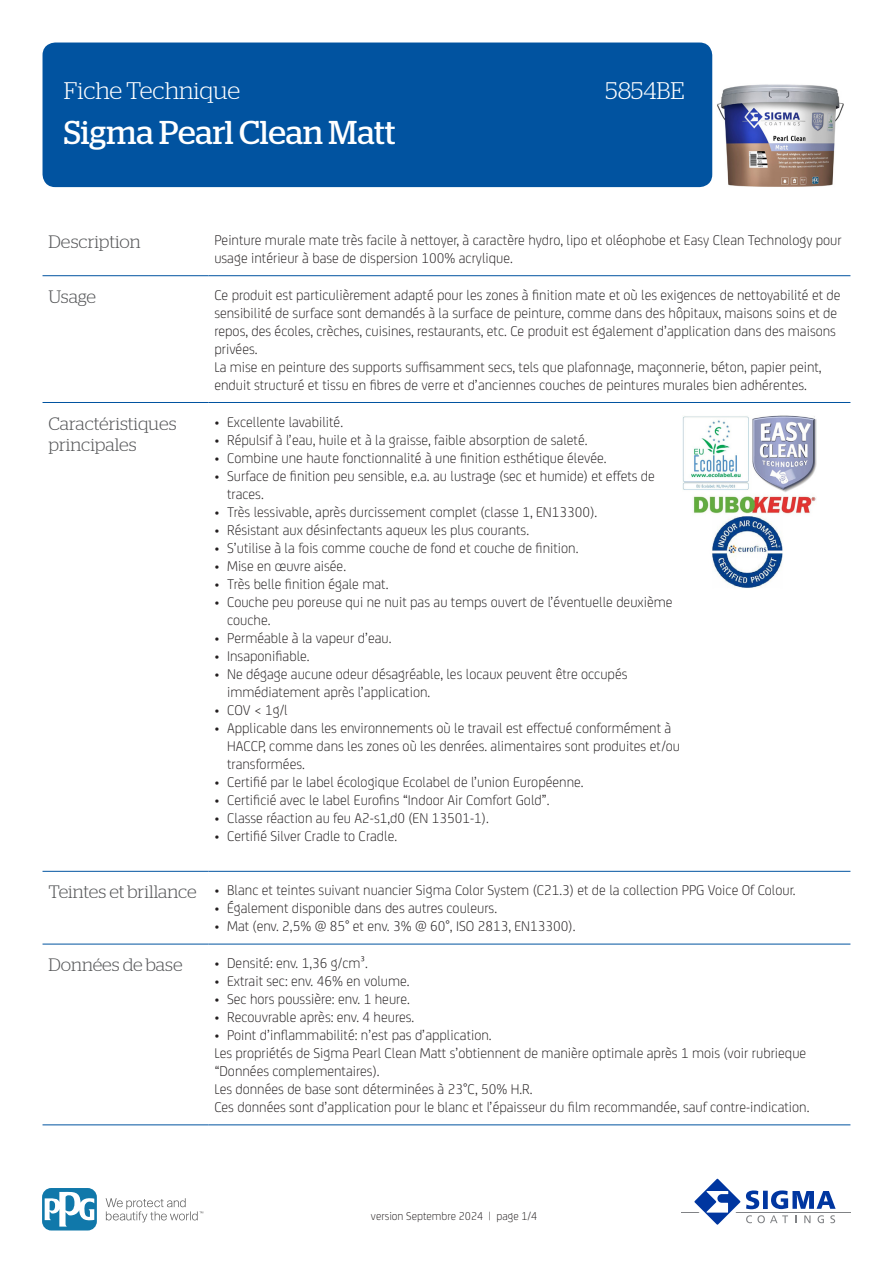
<style>
.page{position:relative;width:893px;height:1263px;background:#fff}
.page>*{position:absolute;margin:0;border:0;box-sizing:border-box;transform-origin:0 0}
.t1{font:33px "Stag";color:#fff}
.RH1{font:300 24px "Stag";color:#fff}
.KOP{font:300 18px/21.6px "Stag";color:#57585a}
.BODY{font:300 15px/18px "FS Joey";color:#231f20}
.t2{font:300 12px "FS Joey";color:#231f20}
</style>
<div class="page">
<div style="left:43px;top:43px;width:669px;height:144px;background:#0153a0;border-radius:13px"></div>
<hr style="left:681px;top:1211px;width:169px;height:1px;background:#808285">
<svg style="left:689px;top:1178px;width:147px;height:47px"></svg>
<svg style="left:106px;top:1198px;width:97px;height:24px"></svg>
<svg style="left:43px;top:1188px;width:54px;height:42px"></svg>
<svg style="left:45px;top:1191px;width:49px;height:35px"></svg>
<hr style="left:43px;top:275px;width:165px;height:1px;background:#0153a0">
<hr style="left:208px;top:275px;width:642px;height:1px;background:#0153a0">
<hr style="left:43px;top:402px;width:165px;height:1px;background:#0153a0">
<hr style="left:208px;top:402px;width:642px;height:1px;background:#0153a0">
<hr style="left:43px;top:871px;width:165px;height:1px;background:#0153a0">
<hr style="left:208px;top:871px;width:642px;height:1px;background:#0153a0">
<hr style="left:43px;top:944px;width:165px;height:1px;background:#0153a0">
<hr style="left:208px;top:944px;width:642px;height:1px;background:#0153a0">
<hr style="left:43px;top:1124px;width:165px;height:1px;background:#0153a0">
<hr style="left:208px;top:1124px;width:642px;height:1px;background:#0153a0">
<img style="left:682px;top:415px;width:134px;height:173px">
<img style="left:717px;top:84px;width:127px;height:103px">
<p class="RH1" style="left:64px;top:77px;width:178px">Fiche Technique</p>
<p class="RH1" style="left:605px;top:77px;width:81px">5854BE</p>
<p class="t1" style="left:64px;top:114px;width:333px">Sigma Pearl Clean Matt</p>
<p class="KOP" style="left:49px;top:231px;width:94px">Description</p>
<p class="BODY" style="left:214px;top:230px;width:629px">Peinture murale mate très facile à nettoyer, à caractère hydro, lipo et oléophobe et Easy Clean Technology pour usage intérieur à base de dispersion 100% acrylique.</p>
<p class="KOP" style="left:49px;top:285px;width:49px">Usage</p>
<p class="BODY" style="left:214px;top:285px;width:628px">Ce produit est particulièrement adapté pour les zones à finition mate et où les exigences de nettoyabilité et de sensibilité de surface sont demandés à la surface de peinture, comme dans des hôpitaux, maisons soins et de repos, des écoles, crèches, cuisines, restaurants, etc. Ce produit est également d’application dans des maisons privées.<br>La mise en peinture des supports suffisamment secs, tels que plafonnage, maçonnerie, béton, papier peint, enduit structuré et tissu en fibres de verre et d’anciennes couches de peintures murales bien adhérentes.</p>
<p class="KOP" style="left:49px;top:412px;width:130px">Caractéristiques principales</p>
<p class="BODY" style="left:214px;top:412px;width:130px">• Excellente lavabilité.</p>
<p class="BODY" style="left:214px;top:430px;width:375px">• Répulsif à l’eau, huile et à la graisse, faible absorption de saleté.</p>
<p class="BODY" style="left:214px;top:448px;width:394px">• Combine une haute fonctionnalité à une finition esthétique élevée.</p>
<p class="BODY" style="left:227px;top:466px;width:429px;text-indent:-13px">• Surface de finition peu sensible, e.a. au lustrage (sec et humide) et effets de traces.</p>
<p class="BODY" style="left:214px;top:502px;width:384px">• Très lessivable, après durcissement complet (classe 1, EN13300).</p>
<p class="BODY" style="left:214px;top:520px;width:316px">• Résistant aux désinfectants aqueux les plus courants.</p>
<p class="BODY" style="left:214px;top:538px;width:366px">• S’utilise à la fois comme couche de fond et couche de finition.</p>
<p class="BODY" style="left:214px;top:556px;width:133px">• Mise en œuvre aisée.</p>
<p class="BODY" style="left:214px;top:574px;width:176px">• Très belle finition égale mat.</p>
<p class="BODY" style="left:227px;top:592px;width:447px;text-indent:-13px">• Couche peu poreuse qui ne nuit pas au temps ouvert de l’éventuelle deuxième couche.</p>
<p class="BODY" style="left:214px;top:628px;width:179px">• Perméable à la vapeur d’eau.</p>
<p class="BODY" style="left:214px;top:646px;width:97px">• Insaponifiable.</p>
<p class="BODY" style="left:227px;top:664px;width:402px;text-indent:-13px">• Ne dégage aucune odeur désagréable, les locaux peuvent être occupés immédiatement après l’application.</p>
<p class="BODY" style="left:214px;top:700px;width:75px">• COV &lt; 1g/l</p>
<p class="BODY" style="left:227px;top:718px;width:454px;text-indent:-13px">• Applicable dans les environnements où le travail est effectué conformément à<br>HACCP, comme dans les zones où les denrées. alimentaires sont produites et/ou transformées.</p>
<p class="BODY" style="left:214px;top:772px;width:371px">• Certifié par le label écologique Ecolabel de l’union Européenne.</p>
<p class="BODY" style="left:214px;top:790px;width:337px">• Certificié avec le label Eurofins “Indoor Air Comfort Gold”.</p>
<p class="BODY" style="left:214px;top:808px;width:276px">• Classe réaction au feu A2-s1,d0 (EN 13501-1).</p>
<p class="BODY" style="left:214px;top:826px;width:184px">• Certifié Silver Cradle to Cradle.</p>
<p class="KOP" style="left:49px;top:881px;width:150px">Teintes et brillance</p>
<p class="BODY" style="left:214px;top:880px;width:583px">• Blanc et teintes suivant nuancier Sigma Color System (C21.3) et de la collection PPG Voice Of Colour.</p>
<p class="BODY" style="left:214px;top:898px;width:284px">• Également disponible dans des autres couleurs.</p>
<p class="BODY" style="left:214px;top:916px;width:363px">• Mat (env. 2,5% @ 85° et env. 3% @ 60°, ISO 2813, EN13300).</p>
<p class="KOP" style="left:49px;top:954px;width:136px">Données de base</p>
<p class="BODY" style="left:214px;top:953px;width:155px">• Densité: env. 1,36 g/cm³.</p>
<p class="BODY" style="left:214px;top:971px;width:197px">• Extrait sec: env. 46% en volume.</p>
<p class="BODY" style="left:214px;top:989px;width:197px">• Sec hors poussière: env. 1 heure.</p>
<p class="BODY" style="left:214px;top:1007px;width:202px">• Recouvrable après: env. 4 heures.</p>
<p class="BODY" style="left:214px;top:1025px;width:279px">• Point d’inflammabilité: n’est pas d’application.</p>
<p class="BODY" style="left:214px;top:1043px;width:597px">Les propriétés de Sigma Pearl Clean Matt s’obtiennent de manière optimale après 1 mois (voir rubrieque “Données complementaires).<br>Les données de base sont déterminées à 23°C, 50% H.R.<br>Ces données sont d’application pour le blanc et l’épaisseur du film recommandée, sauf contre-indication.</p>
<p class="t2" style="left:371px;top:1208px;width:168px">version Septembre 2024 | page 1/4</p>
</div>
